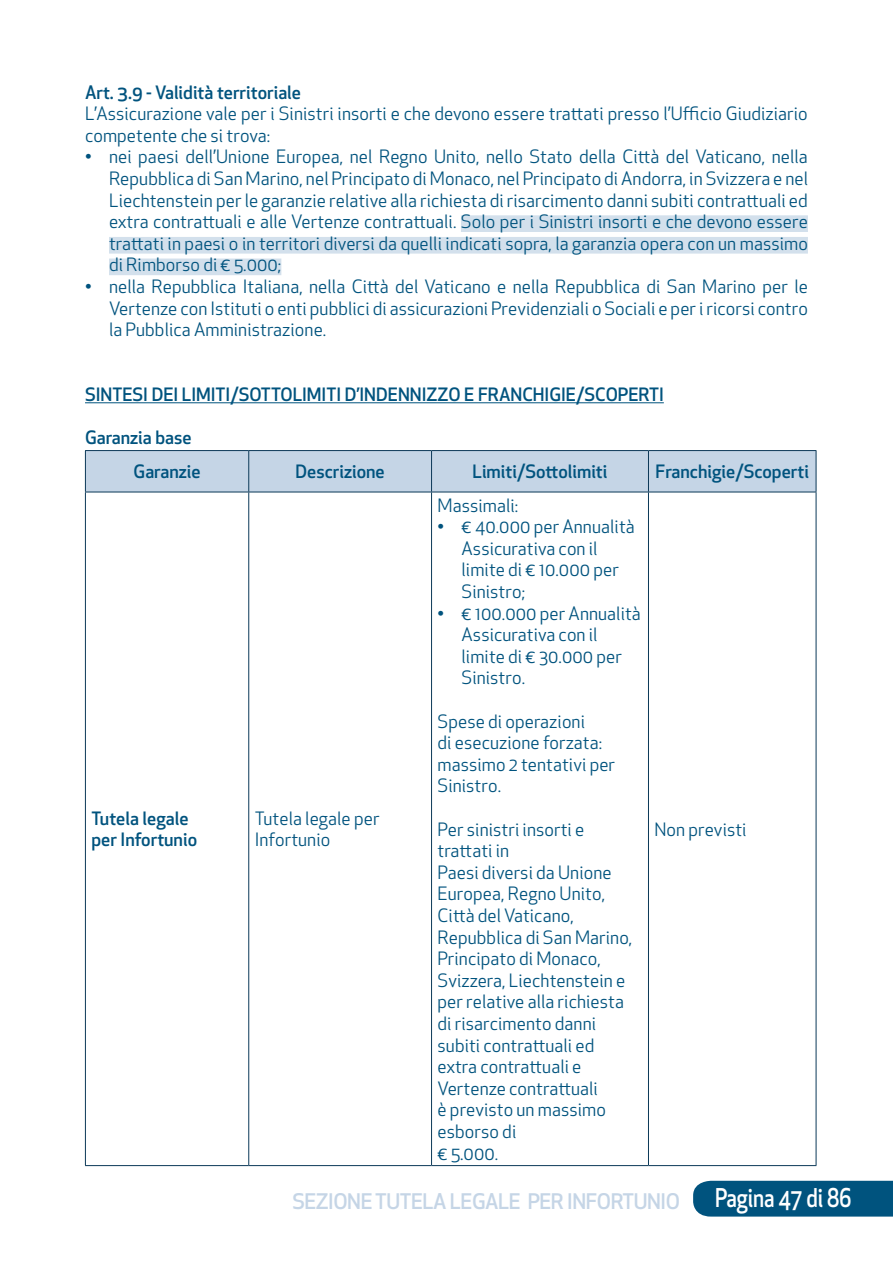
<style>
.page{position:relative;width:893px;height:1263px;background:#fff}
.page>*{position:absolute;margin:0;border:0;box-sizing:border-box;transform-origin:0 0}
.t1{font:500 25.2px "Apex New";letter-spacing:-.005em;color:#fff;scale:.83 1}
.t2{font:500 21px "Apex New";letter-spacing:-.02em;color:#c5d5e6}
.paragrafo_tabulazione{font:18px/21.6px "Apex New";letter-spacing:.005em;color:#00537e}
.Table_Paragraph{font:18px/21.6px "Apex New";letter-spacing:.005em;color:#00537e}
.Body_Text{font:500 18px "Apex New";color:#00537e}
</style>
<div class="page">
<div style="left:693px;top:1181px;width:200px;height:35px;background:#00537e"></div>
<div style="left:461px;top:215px;width:347px;height:17px;background:#d3e0ec"></div>
<div style="left:109px;top:237px;width:699px;height:17px;background:#d3e0ec"></div>
<div style="left:109px;top:259px;width:172px;height:16px;background:#d3e0ec"></div>
<hr style="left:85px;top:402px;width:579px;height:1px;background:#00537e">
<div style="left:86px;top:451px;width:730px;height:41px;background:#c5d5e6"></div>
<hr style="left:85px;top:492px;width:1px;height:673px;background:#0c3958">
<hr style="left:248px;top:492px;width:1px;height:673px;background:#0c3958">
<hr style="left:431px;top:492px;width:1px;height:673px;background:#0c3958">
<hr style="left:648px;top:492px;width:1px;height:673px;background:#0c3958">
<hr style="left:816px;top:492px;width:1px;height:673px;background:#0c3958">
<hr style="left:85px;top:1165px;width:164px;height:1px;background:#0c3958">
<hr style="left:249px;top:1165px;width:183px;height:1px;background:#0c3958">
<hr style="left:432px;top:1165px;width:216px;height:1px;background:#0c3958">
<hr style="left:648px;top:1165px;width:168px;height:1px;background:#0c3958">
<hr style="left:85px;top:450px;width:164px;height:1px;background:#0c3958">
<hr style="left:85px;top:451px;width:1px;height:41px;background:#0c3958">
<hr style="left:249px;top:450px;width:183px;height:1px;background:#0c3958">
<hr style="left:248px;top:451px;width:1px;height:41px;background:#0c3958">
<hr style="left:432px;top:450px;width:216px;height:1px;background:#0c3958">
<hr style="left:431px;top:451px;width:1px;height:41px;background:#0c3958">
<hr style="left:648px;top:450px;width:168px;height:1px;background:#0c3958">
<hr style="left:648px;top:451px;width:1px;height:41px;background:#0c3958">
<hr style="left:816px;top:451px;width:1px;height:41px;background:#0c3958">
<hr style="left:85px;top:492px;width:164px;height:1px;background:#0c3958">
<hr style="left:249px;top:492px;width:183px;height:1px;background:#0c3958">
<hr style="left:432px;top:492px;width:216px;height:1px;background:#0c3958">
<hr style="left:648px;top:492px;width:168px;height:1px;background:#0c3958">
<p class="Body_Text" style="left:85px;top:80px;width:218px">Art. 3.9 - Validità territoriale</p>
<p class="paragrafo_tabulazione" style="left:85px;top:103px;width:724px">L’Assicurazione vale per i Sinistri insorti e che devono essere trattati presso l’Ufficio Giudiziario competente che si trova:</p>
<p class="paragrafo_tabulazione" style="left:109px;top:146px;width:700px;text-align:justify;text-indent:-24px">• nei paesi dell’Unione Europea, nel Regno Unito, nello Stato della Città del Vaticano, nella Repubblica di San Marino, nel Principato di Monaco, nel Principato di Andorra, in Svizzera e nel Liechtenstein per le garanzie relative alla richiesta di risarcimento danni subiti contrattuali ed extra contrattuali e alle Vertenze contrattuali. Solo per i Sinistri insorti e che devono essere trattati in paesi o in territori diversi da quelli indicati sopra, la garanzia opera con un massimo di Rimborso di € 5.000;</p>
<p class="paragrafo_tabulazione" style="left:109px;top:276px;width:700px;text-align:justify;text-indent:-24px">• nella Repubblica Italiana, nella Città del Vaticano e nella Repubblica di San Marino per le Vertenze con Istituti o enti pubblici di assicurazioni Previdenziali o Sociali e per i ricorsi contro la Pubblica Amministrazione.</p>
<p class="Body_Text" style="left:85px;top:382px;width:580px">SINTESI DEI LIMITI/SOTTOLIMITI D’INDENNIZZO E FRANCHIGIE/SCOPERTI</p>
<p class="Body_Text" style="left:85px;top:426px;width:108px">Garanzia base</p>
<p class="Body_Text" style="left:134px;top:459px;width:68px">Garanzie</p>
<p class="Body_Text" style="left:296px;top:459px;width:91px">Descrizione</p>
<p class="Body_Text" style="left:473px;top:459px;width:136px">Limiti/Sottolimiti</p>
<p class="Body_Text" style="left:656px;top:459px;width:155px">Franchigie/Scoperti</p>
<p class="Body_Text" style="left:91px;top:806px;width:99px">Tutela legale</p>
<p class="Body_Text" style="left:91px;top:828px;width:107px">per Infortunio</p>
<p class="paragrafo_tabulazione" style="left:255px;top:807px;width:126px">Tutela legale per<br>Infortunio</p>
<p class="Table_Paragraph" style="left:438px;top:494px;width:82px">Massimali:</p>
<p class="paragrafo_tabulazione" style="left:462px;top:516px;width:175px;text-indent:-24px">• € 40.000 per Annualità<br>Assicurativa con il limite di € 10.000 per<br>Sinistro;</p>
<p class="paragrafo_tabulazione" style="left:462px;top:602px;width:181px;text-indent:-24px">• € 100.000 per Annualità<br>Assicurativa con il limite di € 30.000 per<br>Sinistro.</p>
<p class="Table_Paragraph" style="left:438px;top:710px;width:179px">Spese di operazioni<br>di esecuzione forzata: massimo 2 tentativi per<br>Sinistro.</p>
<p class="Table_Paragraph" style="left:438px;top:818px;width:148px">Per sinistri insorti e trattati in</p>
<p class="Table_Paragraph" style="left:438px;top:861px;width:196px">Paesi diversi da Unione<br>Europea, Regno Unito,<br>Città del Vaticano,<br>Repubblica di San Marino,<br>Principato di Monaco,<br>Svizzera, Liechtenstein e per relative alla richiesta di risarcimento danni subiti contrattuali ed extra contrattuali e<br>Vertenze contrattuali<br>è previsto un massimo esborso di</p>
<p class="Table_Paragraph" style="left:438px;top:1142px;width:62px">€ 5.000.</p>
<p class="Table_Paragraph" style="left:654px;top:818px;width:94px">Non previsti</p>
<p class="t2" style="left:292px;top:1187px;width:389px">SEZIONE TUTELA LEGALE PER INFORTUNIO</p>
<h1 class="t1" style="left:715px;top:1181px;width:166px">Pagina 47 di 86</h1>
</div>
